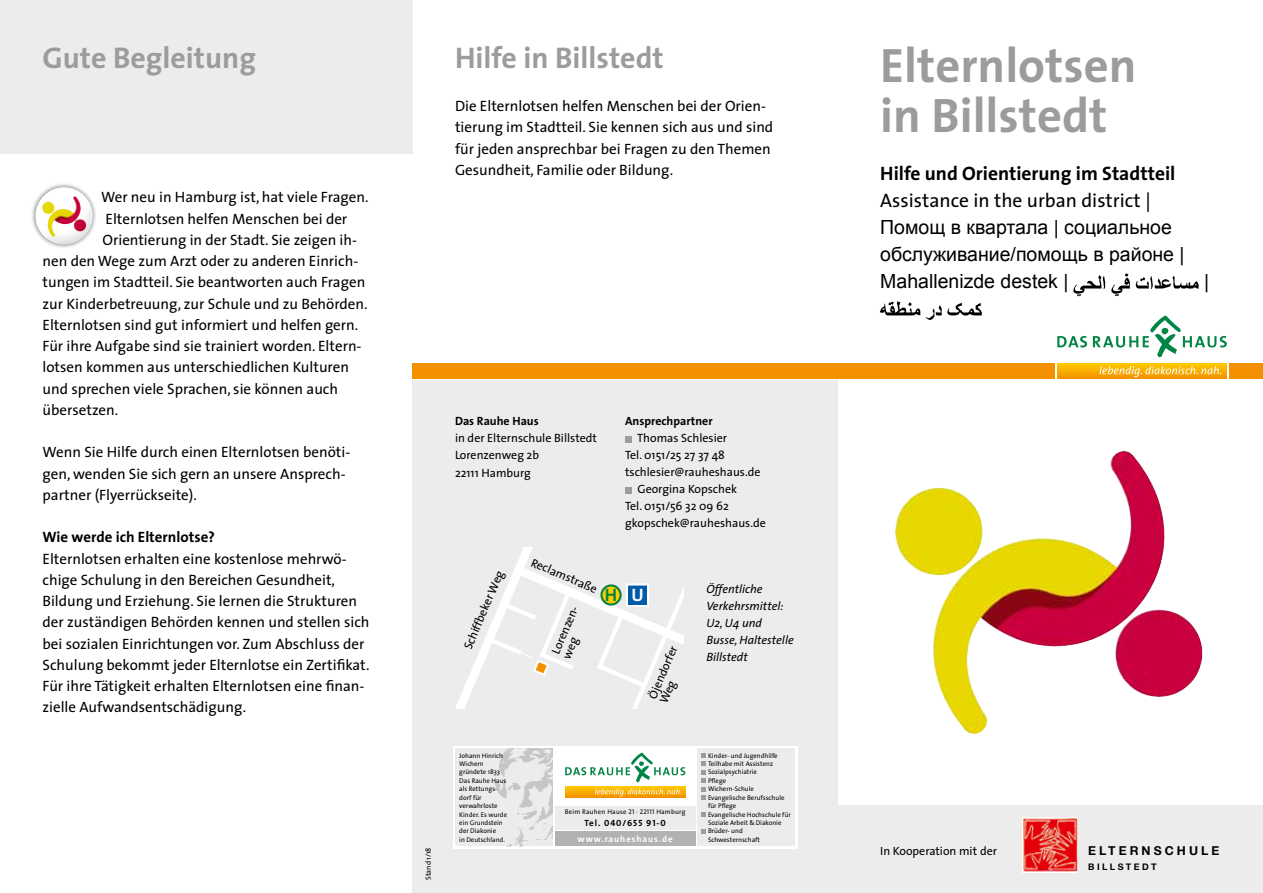
<style>
.page{position:relative;width:1263px;height:893px;background:#fff}
.page>*{position:absolute;margin:0;border:0;box-sizing:border-box;transform-origin:0 0}
.t1{font:700 48.6px/49.8px "The Sans";color:#9c9c9d}
.t2{font:700 30px "The Sans";color:#9c9c9d}
.t3{font:19.5px/27px "Arial";color:#000}
.t4{font:700 19.5px "The Sans";color:#000}
.t5{font:19.5px "The Sans";color:#000}
.t6{font:700 18px "The Sans";color:#008544}
.t7{font:15px/21.3px "The Sans";color:#000}
.t8{font:700 15px "The Sans";color:#000}
.t9{font:700 12.3px "Helvetica Neue LT Com";letter-spacing:.25em;color:#000}
.t10{font:12px/17px "The Sans";color:#000}
.t11{font:italic 12px/17px "The Sans";color:#000}
.t12{font:700 12px "The Sans";color:#000}
.t13{font:700 9px "The Sans";letter-spacing:.1em;color:#fff}
.t14{font:9px "The Sans Bold Caps";letter-spacing:.1em;color:#000}
.t15{font:700 9px "Helvetica Neue LT Com";letter-spacing:.27em;color:#000}
.t16{font:7.5px "The Sans";color:#000}
.t17{font:6.75px/8.4px "The Sans";color:#000}
.t18{font:6.75px "The Sans";letter-spacing:.03em;color:#000}
.s1{color:#fff}
.s2{font-family:"The Sans Caps"}
.s3{font-family:"The Sans";font-weight:700}
</style>
<div class="page">
<div style="left:838px;top:363px;width:425px;height:15px;background:#f39100"></div>
<div style="left:1055px;top:315px;width:174px;height:65px;background:#fff"></div>
<hr style="left:1057px;top:363px;width:170px;height:1px;background:#ffca00">
<hr style="left:1057px;top:364px;width:170px;height:1px;background:#fec700">
<hr style="left:1057px;top:365px;width:170px;height:1px;background:#fdc300">
<hr style="left:1057px;top:366px;width:170px;height:1px;background:#fcc000">
<hr style="left:1057px;top:367px;width:170px;height:1px;background:#fcbc00">
<hr style="left:1057px;top:368px;width:170px;height:1px;background:#fbb800">
<hr style="left:1057px;top:369px;width:170px;height:1px;background:#fab400">
<hr style="left:1057px;top:370px;width:170px;height:1px;background:#f9b000">
<hr style="left:1057px;top:371px;width:170px;height:1px;background:#f8ac00">
<hr style="left:1057px;top:372px;width:170px;height:1px;background:#f8a900">
<hr style="left:1057px;top:373px;width:170px;height:1px;background:#f7a400">
<hr style="left:1057px;top:374px;width:170px;height:1px;background:#f6a000">
<hr style="left:1057px;top:375px;width:170px;height:1px;background:#f59d00">
<hr style="left:1057px;top:376px;width:170px;height:1px;background:#f49800">
<hr style="left:1057px;top:377px;width:170px;height:1px;background:#f49400">
<hr style="left:1057px;top:378px;width:170px;height:1px;background:#f39100">
<svg style="left:1099px;top:366px;width:122px;height:11px"></svg>
<svg style="left:1057px;top:336px;width:30px;height:11px"></svg>
<svg style="left:1093px;top:315px;width:134px;height:42px"></svg>
<svg style="left:838px;top:454px;width:425px;height:352px"></svg>
<img style="left:1059px;top:451px;width:72px;height:116px">
<div style="left:838px;top:806px;width:425px;height:87px;background:#ececec"></div>
<div style="left:412px;top:381px;width:426px;height:512px;background:#ececec"></div>
<div style="left:412px;top:363px;width:426px;height:15px;background:#f39100"></div>
<div style="left:453px;top:746px;width:344px;height:102px;background:#fff"></div>
<div style="left:555px;top:806px;width:140px;height:23px;background:#ececec"></div>
<hr style="left:565px;top:786px;width:120px;height:1px;background:#ffcb00">
<hr style="left:565px;top:787px;width:120px;height:1px;background:#fec600">
<hr style="left:565px;top:788px;width:120px;height:1px;background:#fdc100">
<hr style="left:565px;top:789px;width:120px;height:1px;background:#fcbc00">
<hr style="left:565px;top:790px;width:120px;height:1px;background:#fab700">
<hr style="left:565px;top:791px;width:120px;height:1px;background:#f9b100">
<hr style="left:565px;top:792px;width:120px;height:1px;background:#f8ac00">
<hr style="left:565px;top:793px;width:120px;height:1px;background:#f7a600">
<hr style="left:565px;top:794px;width:120px;height:1px;background:#f6a000">
<hr style="left:565px;top:795px;width:120px;height:1px;background:#f59b00">
<hr style="left:565px;top:796px;width:120px;height:1px;background:#f49500">
<hr style="left:565px;top:797px;width:120px;height:1px;background:#f39100">
<svg style="left:595px;top:788px;width:86px;height:8px"></svg>
<svg style="left:565px;top:752px;width:120px;height:30px"></svg>
<div style="left:555px;top:831px;width:140px;height:15px;background:#b1b2b3"></div>
<div style="left:455px;top:748px;width:98px;height:98px;background:#ececec"></div>
<img style="left:495px;top:748px;width:58px;height:98px">
<div style="left:697px;top:748px;width:98px;height:98px;background:#ececec"></div>
<svg style="left:702px;top:753px;width:4px;height:47px"></svg>
<svg style="left:702px;top:812px;width:4px;height:5px"></svg>
<svg style="left:702px;top:829px;width:4px;height:4px"></svg>
<svg style="left:625px;top:436px;width:6px;height:6px"></svg>
<svg style="left:625px;top:487px;width:6px;height:6px"></svg>
<svg style="left:455px;top:547px;width:229px;height:162px"></svg>
<div style="left:626px;top:583px;width:23px;height:24px;background:#005ba9;border:2px solid #fff"></div>
<div style="left:628px;top:588px;width:19px;height:17px;background:#005ba9"></div>
<svg style="left:601px;top:585px;width:20px;height:19px"></svg>
<div style="left:600px;top:584px;width:22px;height:22px;border:2px solid #008544;border-radius:50%"></div>
<div style="left:0;top:0;width:412px;height:153px;background:#ececec"></div>
<img style="left:1022px;top:817px;width:56px;height:55px">
<div style="left:31px;top:182px;width:67px;height:67px;background:#000;opacity:.5"></div>
<div style="left:33px;top:186px;width:60px;height:49px;background:#fff;opacity:.75"></div>
<div style="left:33px;top:194px;width:60px;height:52px;background:#000;opacity:.75"></div>
<img style="left:1073px;top:273px;width:126px;height:24px">
<img style="left:879px;top:301px;width:103px;height:19px">
<h2 class="t2" style="left:43px;top:33px;width:215px">Gute Begleitung</h2>
<p class="t7" style="left:101px;top:186px;width:269px">Wer neu in Hamburg ist, hat viele Fragen.</p>
<p class="t7" style="left:106px;top:207px;width:243px">Elternlotsen helfen Menschen bei der</p>
<p class="t7" style="left:103px;top:229px;width:256px">Orientierung in der Stadt. Sie zeigen ih-</p>
<p class="t7" style="left:43px;top:250px;width:317px">nen den Wege zum Arzt oder zu anderen Einrich-</p>
<p class="t7" style="left:43px;top:271px;width:324px">tungen im Stadtteil. Sie beantworten auch Fragen</p>
<p class="t7" style="left:43px;top:292px;width:327px">zur Kinderbetreuung, zur Schule und zu Behörden.</p>
<p class="t7" style="left:43px;top:314px;width:317px">Elternlotsen sind gut informiert und helfen gern.</p>
<p class="t7" style="left:43px;top:335px;width:321px">Für ihre Aufgabe sind sie trainiert worden. Eltern-</p>
<p class="t7" style="left:43px;top:356px;width:308px">lotsen kommen aus unterschiedlichen Kulturen</p>
<p class="t7" style="left:43px;top:377px;width:297px">und sprechen viele Sprachen, sie können auch</p>
<p class="t7" style="left:43px;top:399px;width:77px">übersetzen.</p>
<p class="t7" style="left:43px;top:441px;width:309px">Wenn Sie Hilfe durch einen Elternlotsen benöti&shy;gen, wenden Sie sich gern an unsere Ansprech&shy;partner (Flyerrückseite).</p>
<p class="t8" style="left:43px;top:525px;width:174px">Wie werde ich Elternlotse?</p>
<p class="t7" style="left:43px;top:547px;width:329px">Elternlotsen erhalten eine kostenlose mehrwö&shy;chige Schulung in den Bereichen Gesundheit, Bildung und Erziehung. Sie lernen die Strukturen der zuständigen Behörden kennen und stellen sich bei sozialen Einrichtungen vor. Zum Abschluss der Schulung bekommt jeder Elternlotse ein Zertifikat.<br>Für ihre Tätigkeit erhalten Elternlotsen eine finan&shy;zielle Aufwandsentschädigung.</p>
<h2 class="t2" style="left:455px;top:33px;width:210px">Hilfe in Billstedt</h2>
<p class="t7" style="left:455px;top:95px;width:320px">Die Elternlotsen helfen Menschen bei der Orien&shy;tierung im Stadtteil. Sie kennen sich aus und sind für jeden ansprechbar bei Fragen zu den Themen Gesundheit, Familie oder Bildung.</p>
<p class="t16" style="left:422px;top:880px;width:34px;rotate:-90deg">Stand 1/18</p>
<p class="t12" style="left:455px;top:411px;width:85px">Das Rauhe Haus</p>
<p class="t10" style="left:455px;top:430px;width:144px">in der Elternschule Billstedt<br>Lorenzenweg 2b<br>22111 Hamburg</p>
<p class="t12" style="left:625px;top:411px;width:89px">Ansprechpartner</p>
<p class="t10" style="left:637px;top:429px;width:92px">Thomas Schlesier</p>
<p class="t10" style="left:625px;top:447px;width:101px">Tel. 0151/25 27 37 48</p>
<p class="t10" style="left:625px;top:464px;width:137px">tschlesier@rauheshaus.de</p>
<p class="t10" style="left:637px;top:481px;width:101px">Georgina Kopschek</p>
<p class="t10" style="left:625px;top:498px;width:105px">Tel. 0151/56 32 09 62</p>
<p class="t10" style="left:625px;top:515px;width:142px">gkopschek@rauheshaus.de</p>
<p class="t10" style="left:459px;top:645px;width:86px;rotate:-67deg">Schiffbeker Weg</p>
<p class="t10" style="left:535px;top:554px;width:72px;rotate:23deg">Reclamstraße</p>
<p class="t10" style="left:549px;top:651px;width:54px;line-height:12px;rotate:-67deg">Lorenzen&shy;weg</p>
<p class="t6" style="left:605px;top:580px;width:40px">H <span class="s1">U</span></p>
<p class="t10" style="left:646px;top:696px;width:58px;line-height:12px;rotate:-67deg">Öjendorfer<br>Weg</p>
<p class="t11" style="left:706px;top:580px;width:89px">Öffentliche<br>Verkehrsmittel:<br>U2, U4 und<br>Busse, Haltestelle<br>Billstedt</p>
<p class="t17" style="left:459px;top:751px;width:49px">Johann Hinrich<br>Wichern gründete 1833<br>Das Rauhe Haus als Rettungs&shy;dorf für verwahrloste<br>Kinder. Es wurde ein Grundstein der Diakonie<br>in Deutschland.</p>
<p class="t18" style="left:565px;top:806px;width:122px">Beim Rauhen Hause <span class="s2">21 · 22111</span> Hamburg</p>
<p class="t14" style="left:584px;top:815px;width:83px"><span class="s3">Tel.</span> 040/655 91-0</p>
<p class="t13" style="left:578px;top:831px;width:97px">www.rauheshaus.de</p>
<p class="t17" style="left:708px;top:751px;width:84px">Kinder- und Jugendhilfe<br>Teilhabe mit Assistenz<br>Sozialpsychiatrie<br>Pflege<br>Wichern-Schule<br>Evangelische Berufsschule für Pflege<br>Evangelische Hochschule für<br>Soziale Arbeit &amp; Diakonie<br>Brüder- und<br>Schwesternschaft</p>
<h1 class="t1" style="left:880px;top:39px;width:258px">Elternlotsen in Billstedt</h1>
<h3 class="t4" style="left:880px;top:157px;width:297px">Hilfe und Orientierung im Stadtteil</h3>
<h3 class="t5" style="left:880px;top:184px;width:272px">Assistance in the urban district |</h3>
<h3 class="t3" style="left:880px;top:214px;width:306px">Помощ в квартала | социальное обслуживание/помощь в районe |<br>Mahallenizde destek |</h3>
<h3 class="t3" style="left:1204px;top:268px;width:7px">|</h3>
<p class="t10" style="left:880px;top:842px;width:118px">In Kooperation mit der</p>
<p class="t9" style="left:1088px;top:843px;width:133px">ELTERNSCHULE</p>
<p class="t15" style="left:1088px;top:861px;width:70px">BILLSTEDT</p>
</div>
